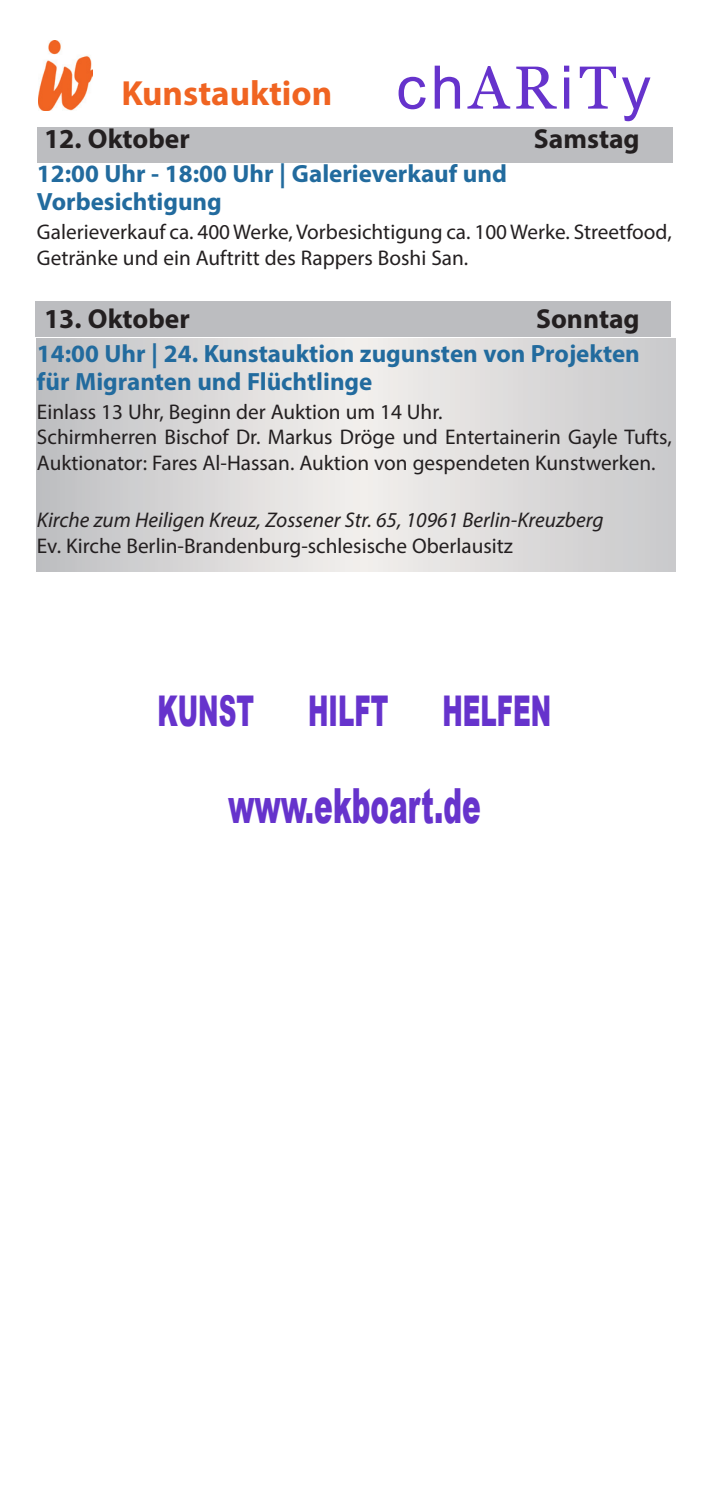
<style>
.page{position:relative;width:709px;height:1489px;background:#fff}
.page>*{position:absolute;margin:0;border:0;box-sizing:border-box;transform-origin:0 0}
.t1{font:60px "Arial";color:#63c}
.ev_Datum{font:900 48.5px "Arial";color:#63c;scale:.58 1}
.ev_Datum-2{font:900 42.25px "Arial";color:#63c;scale:.58 1}
.Copy{font:700 35px "Myriad Pro";color:#f06422}
.ev_Datum-3{font:700 27.5px "Myriad Pro";color:#231f20}
.Uhrzeit___Name_10pt{font:700 25px/27.5px "Myriad Pro";color:#226b9e}
.Copy-2{font:21.25px/25.5px "Myriad Pro";color:#231f20}
.Adresse{font:italic 21.25px "Myriad Pro";color:#231f20}
.s1{font-family:"Georgia";font-size:60.5px}
</style>
<div class="page">
<div style="left:36px;top:301px;width:635px;height:36px;background:#bcbdc0"></div>
<div style="left:37px;top:127px;width:635px;height:35px;background:#bcbdc0"></div>
<svg style="left:37px;top:338px;width:638px;height:233px"></svg>
<img style="left:39px;top:41px;width:54px;height:69px">
<p class="Copy" style="left:121px;top:71px;width:212px">Kunstauktion</p>
<p class="t1" style="left:396px;top:46px;width:256px">ch<span class="s1">AR</span>i<span class="s1">T</span>y</p>
<p class="ev_Datum-3" style="left:44px;top:121px;width:147px">12. Oktober</p>
<p class="ev_Datum-3" style="left:534px;top:121px;width:107px">Samstag</p>
<p class="Uhrzeit___Name_10pt" style="left:37px;top:159px;width:471px">12:00 Uhr - 18:00 Uhr | Galerieverkauf und<br>Vorbesichtigung</p>
<p class="Copy-2" style="left:37px;top:219px;width:636px">Galerieverkauf ca. 400 Werke, Vorbesichtigung ca. 100 Werke. Streetfood,<br>Getränke und ein Auftritt des Rappers Boshi San.</p>
<p class="ev_Datum-3" style="left:44px;top:300px;width:147px">13. Oktober</p>
<p class="ev_Datum-3" style="left:536px;top:300px;width:105px">Sonntag</p>
<p class="Uhrzeit___Name_10pt" style="left:37px;top:339px;width:604px">14:00 Uhr | 24. Kunstauktion zugunsten von Projekten für Migranten und Flüchtlinge</p>
<p class="Copy-2" style="left:37px;top:398px;width:407px">Einlass 13 Uhr, Beginn der Auktion um 14 Uhr.</p>
<p class="Copy-2" style="left:37px;top:424px;width:636px">Schirmherren Bischof Dr. Markus Dröge und Entertainerin Gayle Tufts,<br>Auktionator: Fares Al-Hassan. Auktion von gespendeten Kunstwerken.</p>
<p class="Adresse" style="left:37px;top:507px;width:568px">Kirche zum Heiligen Kreuz, Zossener Str. 65, 10961 Berlin-Kreuzberg</p>
<p class="Copy-2" style="left:37px;top:532px;width:477px">Ev. Kirche Berlin-Brandenburg-schlesische Oberlausitz</p>
<p class="ev_Datum-2" style="left:157px;top:679px;width:168px">KUNST</p>
<p class="ev_Datum-2" style="left:308px;top:679px;width:140px">HILFT</p>
<p class="ev_Datum-2" style="left:442px;top:679px;width:189px">HELFEN</p>
<p class="ev_Datum" style="left:228px;top:770px;width:437px">www.ekboart.de</p>
</div>
